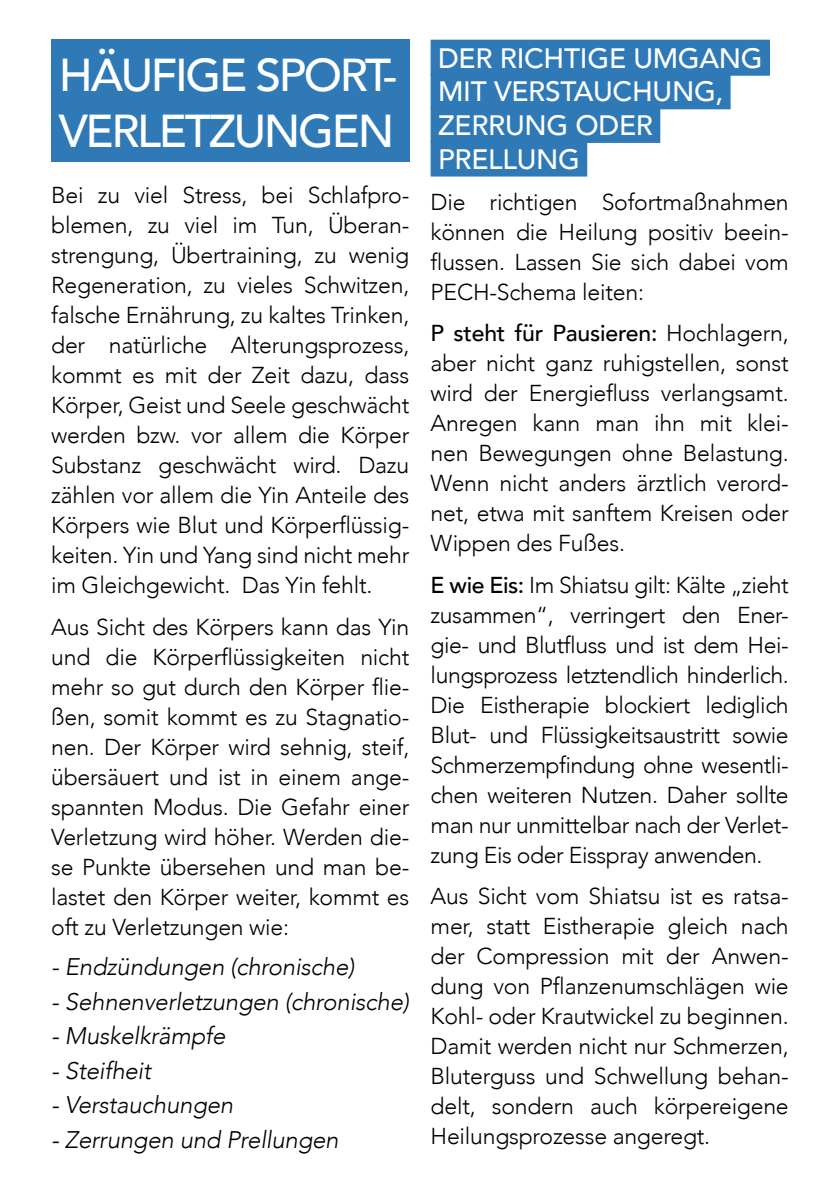
<style>
.page{position:relative;width:840px;height:1191px;background:#fff}
.page>*{position:absolute;margin:0;border:0;box-sizing:border-box;transform-origin:0 0}
.t1{font:500 46px/55.2px "Avenir";letter-spacing:-.05em;color:#fff}
.t2{font:500 28px/33.6px "Avenir";letter-spacing:-.01em;color:#fff}
.t3{font:italic 300 24px "Avenir";letter-spacing:-.01em;color:#000}
.t4{font:300 23px/30px "Avenir";letter-spacing:-.01em;color:#000;text-align:justify}
.s1{font-weight:500}
</style>
<div class="page">
<div style="left:51px;top:40px;width:358px;height:122px;background:#2e79b6"></div>
<div style="left:430px;top:40px;width:339px;height:36px;background:#2e79b6"></div>
<div style="left:430px;top:73px;width:300px;height:36px;background:#2e79b6"></div>
<div style="left:430px;top:107px;width:230px;height:36px;background:#2e79b6"></div>
<div style="left:430px;top:140px;width:157px;height:36px;background:#2e79b6"></div>
<h1 class="t1" style="left:59px;top:53px;width:340px">HÄUFIGE SPORT-<br>VERLETZUNGEN</h1>
<p class="t4" style="left:51px;top:180px;width:359px">Bei zu viel Stress, bei Schlafpro&shy;blemen, zu viel im Tun, Überan&shy;strengung, Übertraining, zu wenig Regeneration, zu vieles Schwitzen, falsche Ernährung, zu kaltes Trinken, der natürliche Alterungsprozess, kommt es mit der Zeit dazu, dass Körper, Geist und Seele geschwächt werden bzw. vor allem die Körper Substanz geschwächt wird. Dazu zählen vor allem die Yin Anteile des Körpers wie Blut und Körperflüssig&shy;keiten. Yin und Yang sind nicht mehr im Gleichgewicht. Das Yin fehlt.</p>
<p class="t4" style="left:51px;top:612px;width:359px">Aus Sicht des Körpers kann das Yin und die Körperflüssigkeiten nicht mehr so gut durch den Körper flie&shy;ßen, somit kommt es zu Stagnatio&shy;nen. Der Körper wird sehnig, steif, übersäuert und ist in einem ange&shy;spannten Modus. Die Gefahr einer Verletzung wird höher. Werden die&shy;se Punkte übersehen und man be&shy;lastet den Körper weiter, kommt es oft zu Verletzungen wie:</p>
<p class="t3" style="left:51px;top:953px;width:304px">- Endzündungen (chronische)</p>
<p class="t3" style="left:51px;top:988px;width:359px">- Sehnenverletzungen (chronische)</p>
<p class="t3" style="left:51px;top:1022px;width:176px">- Muskelkrämpfe</p>
<p class="t3" style="left:51px;top:1057px;width:101px">- Steifheit</p>
<p class="t3" style="left:51px;top:1091px;width:183px">- Verstauchungen</p>
<p class="t3" style="left:51px;top:1126px;width:289px">- Zerrungen und Prellungen</p>
<p class="t2" style="left:438px;top:44px;width:326px">DER RICHTIGE UMGANG<br>MIT VERSTAUCHUNG,<br>ZERRUNG ODER<br>PRELLUNG</p>
<p class="t4" style="left:430px;top:187px;width:359px">Die richtigen Sofortmaßnahmen können die Heilung positiv beein&shy;flussen. Lassen Sie sich dabei vom PECH-Schema leiten:</p>
<p class="t4" style="left:430px;top:318px;width:359px"><span class="s1">P steht für Pausieren:</span> Hochlagern, aber nicht ganz ruhigstellen, sonst wird der Energiefluss verlangsamt.<br>Anregen kann man ihn mit klei&shy;nen Bewegungen ohne Belastung.<br>Wenn nicht anders ärztlich verord&shy;net, etwa mit sanftem Kreisen oder Wippen des Fußes.</p>
<p class="t4" style="left:430px;top:570px;width:359px"><span class="s1">E wie Eis:</span> Im Shiatsu gilt: Kälte „zieht zusammen“, verringert den Ener&shy;gie- und Blutfluss und ist dem Hei&shy;lungsprozess letztendlich hinderlich.<br>Die Eistherapie blockiert lediglich Blut- und Flüssigkeitsaustritt sowie Schmerzempfindung ohne wesentli&shy;chen weiteren Nutzen. Daher sollte man nur unmittelbar nach der Verlet&shy;zung Eis oder Eisspray anwenden.</p>
<p class="t4" style="left:430px;top:881px;width:359px">Aus Sicht vom Shiatsu ist es ratsa&shy;mer, statt Eistherapie gleich nach der Compression mit der Anwen&shy;dung von Pflanzenumschlägen wie Kohl- oder Krautwickel zu beginnen.<br>Damit werden nicht nur Schmerzen, Bluterguss und Schwellung behan&shy;delt, sondern auch körpereigene Heilungsprozesse angeregt.</p>
</div>
